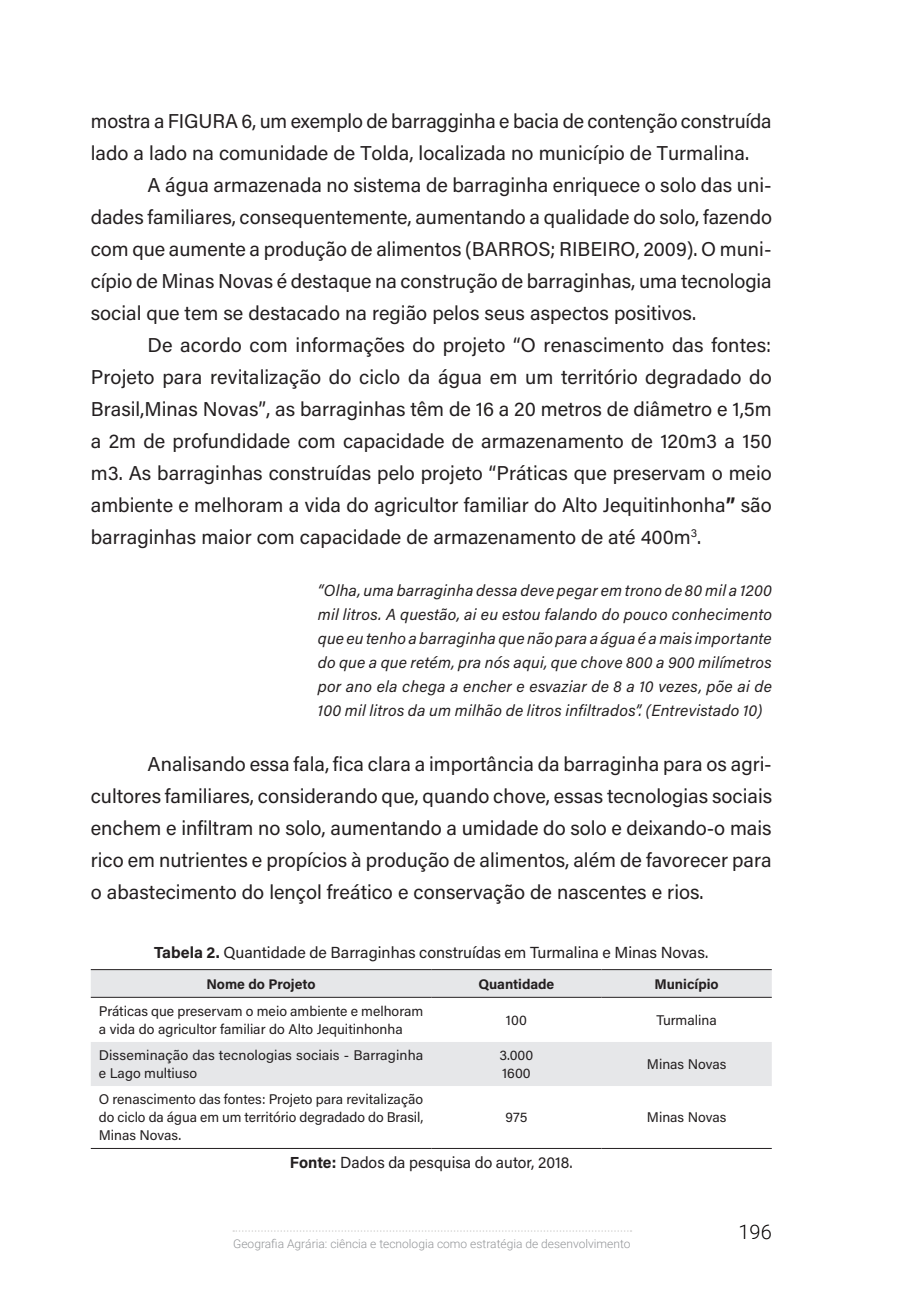
<style>
.page{position:relative;width:908px;height:1304px;background:#fff}
.page>*{position:absolute;margin:0;border:0;box-sizing:border-box;transform-origin:0 0}
._04_texto{font:20px/32px "Acumin Pro";color:#231f20;text-align:justify}
.t1{font:300 20px "Roboto";color:#040101}
._04_citacao{font:italic 16px/24px "Acumin Pro";letter-spacing:.015em;color:#231f20;text-align:justify}
._06_figura-quadro-tabela{font:16px "Acumin Pro";letter-spacing:-.005em;color:#231f20}
._06_fonte{font:16px "Acumin Pro";color:#231f20}
.Texto_Esquerda_Preto{font:14px/18px "Acumin Pro";color:#231f20}
.Texto_Centro_Preto{font:14px "Acumin Pro";letter-spacing:-.005em;color:#231f20}
.Texto_Centro_Preto-2{font:700 14px "Acumin Pro";color:#231f20}
.t2{font:300 12px "Roboto";color:#939598}
.s1{font-weight:700}
</style>
<div class="page">
<svg style="left:233px;top:1230px;width:398px;height:2px"></svg>
<svg style="left:91px;top:970px;width:680px;height:27px;fill:#e6e7e9"></svg>
<div style="left:91px;top:1042px;width:680px;height:44px;background:#e6e7e9"></div>
<hr style="left:91px;top:969px;width:340px;height:1px;background:#231f20">
<hr style="left:431px;top:969px;width:170px;height:1px;background:#231f20">
<hr style="left:601px;top:969px;width:170px;height:1px;background:#231f20">
<hr style="left:91px;top:997px;width:340px;height:1px;background:#231f20">
<hr style="left:431px;top:997px;width:170px;height:1px;background:#231f20">
<hr style="left:601px;top:997px;width:170px;height:1px;background:#231f20">
<hr style="left:91px;top:1148px;width:340px;height:1px;background:#231f20">
<hr style="left:431px;top:1148px;width:170px;height:1px;background:#231f20">
<hr style="left:601px;top:1148px;width:170px;height:1px;background:#231f20">
<p class="_04_texto" style="left:91px;top:104px;width:682px">mostra a FIGURA 6, um exemplo de barragginha e bacia de contenção construída lado a lado na comunidade de Tolda, localizada no município de Turmalina.</p>
<p class="_04_texto" style="left:91px;top:168px;width:682px;text-indent:57px">A água armazenada no sistema de barraginha enriquece o solo das uni&shy;dades familiares, consequentemente, aumentando a qualidade do solo, fazendo com que aumente a produção de alimentos (BARROS; RIBEIRO, 2009). O muni&shy;cípio de Minas Novas é destaque na construção de barraginhas, uma tecnologia social que tem se destacado na região pelos seus aspectos positivos.</p>
<p class="_04_texto" style="left:91px;top:328px;width:682px;text-indent:57px">De acordo com informações do projeto “O renascimento das fontes:<br>Projeto para revitalização do ciclo da água em um território degradado do Brasil,Minas Novas”, as barraginhas têm de 16 a 20 metros de diâmetro e 1,5m a 2m de profundidade com capacidade de armazenamento de 120m3 a 150 m3. As barraginhas construídas pelo projeto “Práticas que preservam o meio ambiente e melhoram a vida do agricultor familiar do Alto Jequitinhonha<span class="s1">”</span> são barraginhas maior com capacidade de armazenamento de até 400m<sup>3</sup>.</p>
<p class="_04_citacao" style="left:317px;top:578px;width:455px">“Olha, uma barraginha dessa deve pegar em trono de 80 mil a 1200 mil litros. A questão, ai eu estou falando do pouco conhecimento que eu tenho a barraginha que não para a água é a mais importante do que a que retém, pra nós aqui, que chove 800 a 900 milímetros por ano ela chega a encher e esvaziar de 8 a 10 vezes, põe ai de 100 mil litros da um milhão de litros infiltrados”. (Entrevistado 10)</p>
<p class="_04_texto" style="left:91px;top:747px;width:682px;text-indent:57px">Analisando essa fala, fica clara a importância da barraginha para os agri&shy;cultores familiares, considerando que, quando chove, essas tecnologias sociais enchem e infiltram no solo, aumentando a umidade do solo e deixando-o mais rico em nutrientes e propícios à produção de alimentos, além de favorecer para o abastecimento do lençol freático e conservação de nascentes e rios.</p>
<p class="_06_figura-quadro-tabela" style="left:154px;top:941px;width:555px"><span class="s1">Tabela 2.</span> Quantidade de Barraginhas construídas em Turmalina e Minas Novas.</p>
<p class="Texto_Centro_Preto-2" style="left:206px;top:974px;width:110px">Nome do Projeto</p>
<p class="Texto_Centro_Preto-2" style="left:478px;top:974px;width:77px">Quantidade</p>
<p class="Texto_Centro_Preto-2" style="left:654px;top:974px;width:66px">Município</p>
<p class="Texto_Esquerda_Preto" style="left:99px;top:1001px;width:326px">Práticas que preservam o meio ambiente e melhoram</p>
<p class="Texto_Esquerda_Preto" style="left:99px;top:1019px;width:305px">a vida do agricultor familiar do Alto Jequitinhonha</p>
<p class="Texto_Centro_Preto" style="left:505px;top:1010px;width:22px">100</p>
<p class="Texto_Centro_Preto" style="left:656px;top:1010px;width:62px">Turmalina</p>
<p class="Texto_Esquerda_Preto" style="left:99px;top:1046px;width:326px">Disseminação das tecnologias sociais - Barraginha e Lago multiuso</p>
<p class="Texto_Centro_Preto" style="left:499px;top:1046px;width:35px">3.000</p>
<p class="Texto_Centro_Preto" style="left:502px;top:1064px;width:30px">1600</p>
<p class="Texto_Centro_Preto" style="left:646px;top:1055px;width:81px">Minas Novas</p>
<p class="Texto_Esquerda_Preto" style="left:99px;top:1090px;width:326px;text-align:justify">O renascimento das fontes: Projeto para revitalização do ciclo da água em um território degradado do Brasil, Minas Novas.</p>
<p class="Texto_Centro_Preto" style="left:505px;top:1108px;width:23px">975</p>
<p class="Texto_Centro_Preto" style="left:646px;top:1108px;width:81px">Minas Novas</p>
<p class="_06_fonte" style="left:290px;top:1151px;width:284px"><span class="s1">Fonte:</span> Dados da pesquisa do autor, 2018.</p>
<p class="t2" style="left:233px;top:1235px;width:398px">Geografia Agrária: ciência e tecnologia como estratégia de desenvolvimento</p>
<p class="t1" style="left:738px;top:1218px;width:35px">196</p>
</div>
